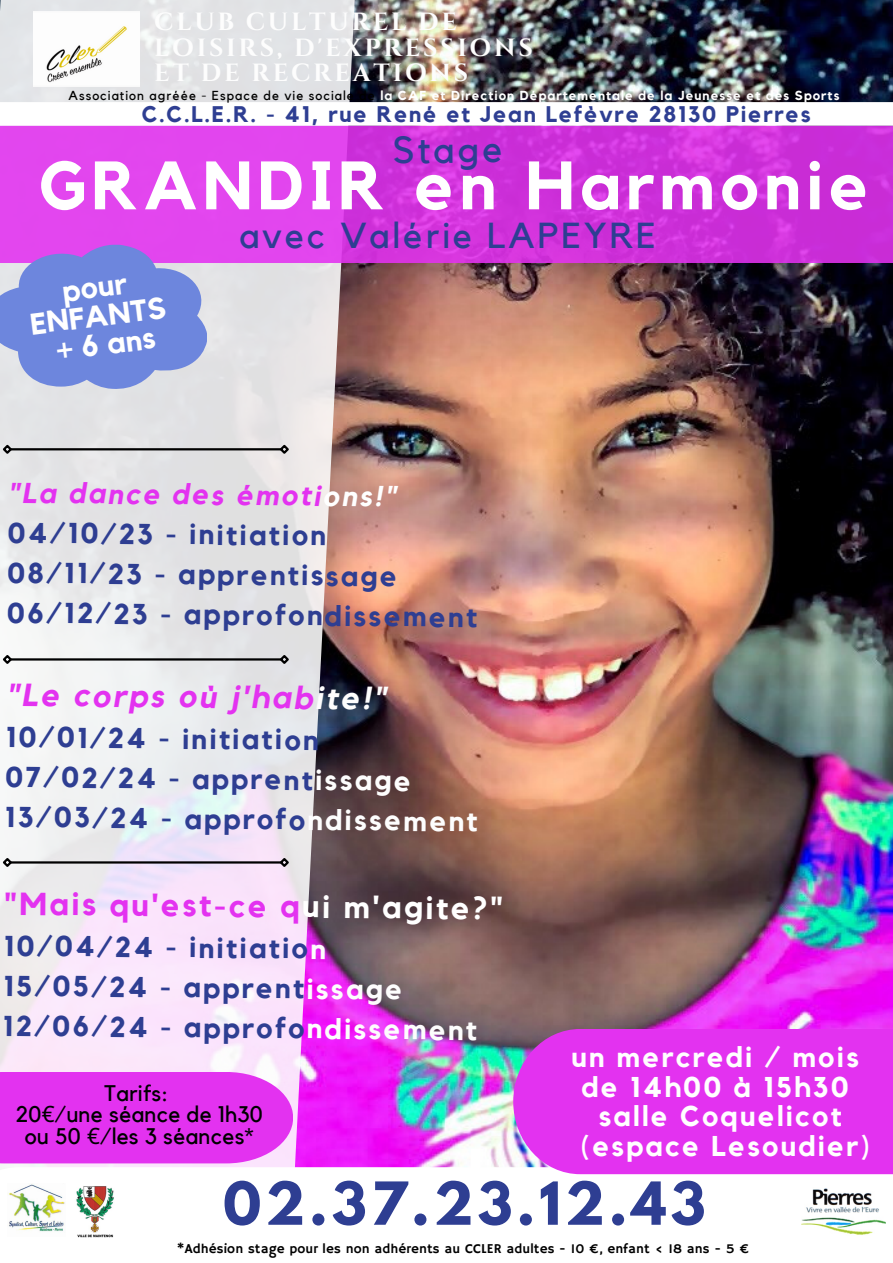
<style>
.page{position:relative;width:893px;height:1263px;background:#fff}
.page>*{position:absolute;margin:0;border:0;box-sizing:border-box;transform-origin:0 0}
.t1{font:700 67.5px "Kollektif";letter-spacing:.08em;color:#fff}
.t2{font:700 52.5px "League Spartan";letter-spacing:.08em;color:#2e3e92}
.t3{font:37.5px "Kollektif";letter-spacing:.075em;color:#2e3e92}
.t4{font:36px "Kollektif";letter-spacing:.08em;color:#2e3e92}
.t5{font:700 31.88px "Kollektif";color:#e332f0}
.t6{font:italic 700 31.88px "Kollektif";color:#e332f0}
.t7{font:700 30px "Kollektif";color:#fff}
.t8{font:700 28.72px "Kollektif";color:#2e3e92}
.t9{font:italic 700 28.72px "Kollektif";color:#e332f0}
.t10{font:700 28.5px "Kollektif";letter-spacing:.08em;color:#fff}
.t11{font:700 24.83px/25.9px "Cinzel";letter-spacing:.11em;color:#fdfdfd}
.t12{font:700 22.5px "Kollektif";letter-spacing:.08em;color:#2e3e92}
.t13{font:22.5px "Kollektif";letter-spacing:.01em;color:#000}
.t14{font:13.5px "Hammersmith One";letter-spacing:.01em;color:#000}
.t15{font:700 13.05px "Kollektif";letter-spacing:.08em;color:#fff}
.s1{font-weight:400;color:#000}
.s2{color:#fff}
.s3{color:#fdfdfd}
.s4{font-family:"Noto Sans"}
</style>
<div class="page">
<img style="left:355px;top:0;width:538px;height:1167px">
<svg style="left:0;top:0;width:355px;height:1167px;background:#e1d3e1"></svg>
<img style="left:34px;top:11px;width:106px;height:76px">
<img style="left:76px;top:1186px;width:38px;height:52px">
<img style="left:801px;top:1188px;width:84px;height:47px">
<img style="left:9px;top:1184px;width:56px;height:48px">
<svg style="left:0;top:126px;width:893px;height:137px;background:#d638e1"></svg>
<hr style="left:10px;top:448px;width:271px;height:2px;background:#000">
<svg style="left:1px;top:443px;width:13px;height:13px"></svg>
<svg style="left:278px;top:443px;width:13px;height:13px"></svg>
<hr style="left:10px;top:658px;width:271px;height:2px;background:#000">
<svg style="left:1px;top:653px;width:13px;height:13px"></svg>
<svg style="left:278px;top:653px;width:13px;height:13px"></svg>
<hr style="left:10px;top:861px;width:271px;height:2px;background:#000">
<svg style="left:1px;top:856px;width:13px;height:13px"></svg>
<svg style="left:278px;top:856px;width:13px;height:13px"></svg>
<svg style="left:0;top:245px;width:207px;height:144px;background:#878edf"></svg>
<div style="left:513px;top:1029px;width:380px;height:145px;background:#e332f0"></div>
<div style="left:0;top:1072px;width:293px;height:91px;background:#e332f0"></div>
<svg style="left:0;top:102px;width:893px;height:24px"></svg>
<p class="t11" style="left:154px;top:9px;width:380px">CLUB CULTUREL DE<br>LOISIRS, D'EXPRESSIONS<br>ET DE RECREATIONS</p>
<p class="t12" style="left:142px;top:104px;width:670px">C.C.L.E.R. - 41, rue René et Jean Lefèvre 28130 Pierres</p>
<p class="t15" style="left:69px;top:90px;width:772px"><span class="s1">Association agréée - Espace de vie sociale de</span> la CAF et Direction Départementale de la Jeunesse et des Sports</p>
<p class="t3" style="left:393px;top:132px;width:111px">Stage</p>
<p class="t1" style="left:39px;top:155px;width:831px">GRANDIR en Harmonie</p>
<p class="t7" style="left:61px;top:277px;width:66px;rotate:-7deg">pour</p>
<p class="t7" style="left:29px;top:310px;width:138px;rotate:-7deg">ENFANTS</p>
<p class="t7" style="left:55px;top:336px;width:101px;rotate:-7deg">+ 6 ans</p>
<p class="t4" style="left:239px;top:219px;width:418px">avec Valérie LAPEYRE</p>
<p class="t9" style="left:8px;top:478px;width:390px;rotate:1deg">"La dance des émoti<span class="s2">ons!"</span></p>
<p class="t8" style="left:8px;top:518px;width:320px;rotate:1deg">04/10/23 - initiation</p>
<p class="t8" style="left:8px;top:558px;width:391px;rotate:1deg">08/11/23 - apprentissage</p>
<p class="t8" style="left:7px;top:597px;width:472px;rotate:1deg">06/12/23 - approfondissement</p>
<p class="t6" style="left:7px;top:679px;width:381px;rotate:1deg">"Le corps où j'hab<span class="s3">ite!"</span></p>
<p class="t8" style="left:6px;top:722px;width:315px;rotate:1deg">10/01/24 - initiation</p>
<p class="t8" style="left:6px;top:762px;width:407px;rotate:1deg">07/02/24 - apprent<span class="s3">issage</span></p>
<p class="t8" style="left:5px;top:802px;width:474px;rotate:1deg">13/03/24 - approfo<span class="s3">ndissement</span></p>
<p class="t5" style="left:5px;top:888px;width:500px;rotate:1deg">"Mais qu'est-ce q<span class="s2">ui m'agite?"</span></p>
<p class="t8" style="left:4px;top:931px;width:324px;rotate:1deg">10/04/24 - initiatio<span class="s3">n</span></p>
<p class="t8" style="left:4px;top:971px;width:400px;rotate:1deg">15/05/24 - apprent<span class="s3">issage</span></p>
<p class="t8" style="left:3px;top:1011px;width:475px;rotate:1deg">12/06/24 - approfo<span class="s3">ndissement</span></p>
<p class="t10" style="left:571px;top:1043px;width:289px">un mercredi / mois</p>
<p class="t10" style="left:582px;top:1073px;width:268px">de 14h00 à 15h30</p>
<p class="t10" style="left:599px;top:1103px;width:245px">salle Coquelicot</p>
<p class="t10" style="left:581px;top:1133px;width:290px">(espace Lesoudier)</p>
<p class="t13" style="left:104px;top:1083px;width:65px">Tarifs:</p>
<p class="t13" style="left:16px;top:1104px;width:249px">20<span class="s4">€</span>/une séance de 1h30</p>
<p class="t13" style="left:25px;top:1125px;width:231px">ou 50 <span class="s4">€</span>/les 3 séances*</p>
<p class="t2" style="left:223px;top:1177px;width:484px">02.37.23.12.43</p>
<p class="t14" style="left:177px;top:1241px;width:574px">*Adhésion stage pour les non adhérents au CCLER adultes - 10 €, enfant &lt; 18 ans - 5 €</p>
</div>
